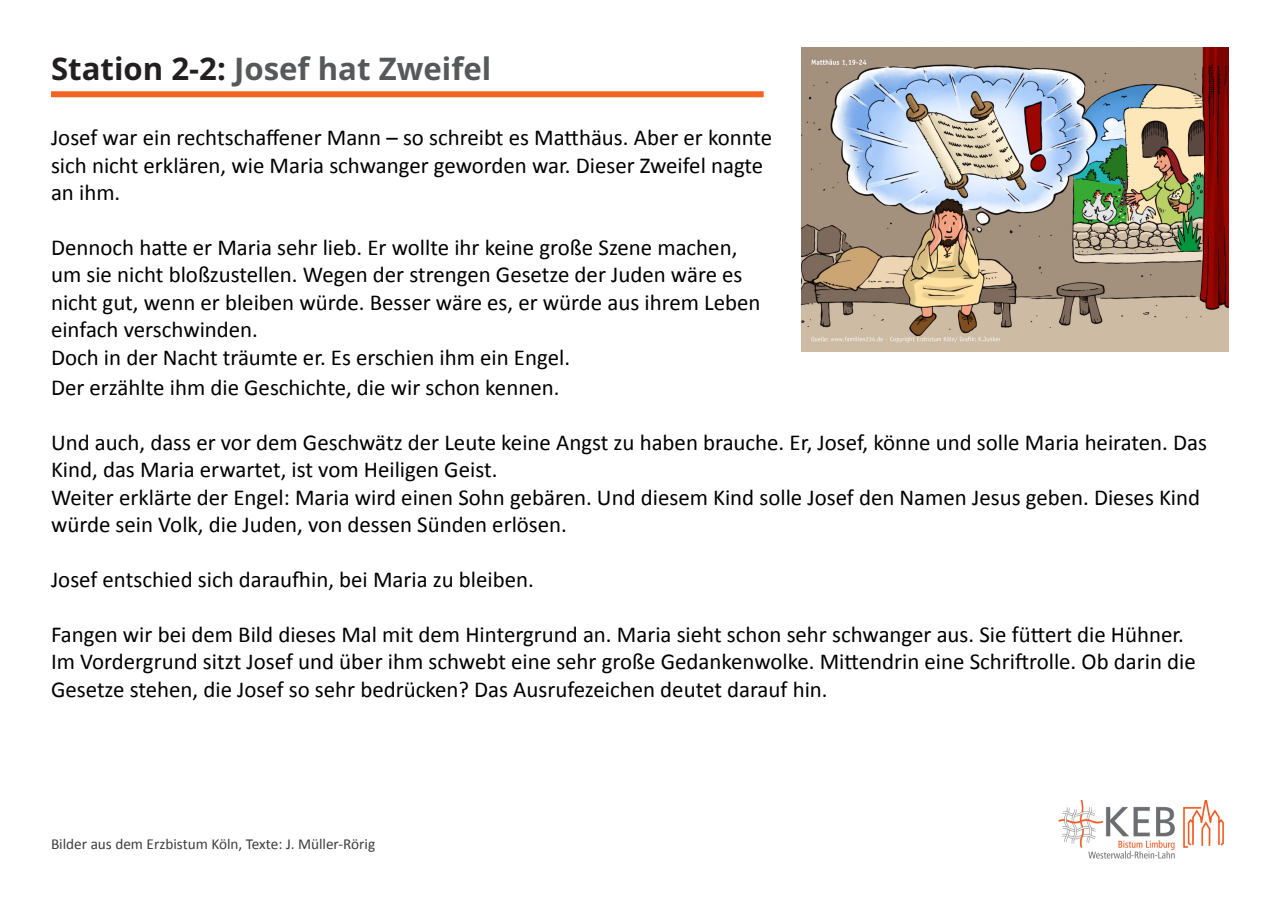
<style>
.page{position:relative;width:1280px;height:910px;background:#fff}
.page>*{position:absolute;margin:0;border:0;box-sizing:border-box;transform-origin:0 0}
.t1{font:700 31.2px "Noto Sans";color:#57585a}
.t2{font:22.8px/27.5px "Calibri";color:#000}
.t3{font:15.3px "Calibri";color:#3e3e3f}
.s1{color:#231f20}
</style>
<div class="page">
<img style="left:1058px;top:800px;width:166px;height:59px">
<img style="left:801px;top:47px;width:428px;height:304px">
<div style="left:51px;top:91px;width:713px;height:6px;background:#f36421"></div>
<h1 class="t1" style="left:51px;top:47px;width:442px"><span class="s1">Station 2-2:</span> Josef hat Zweifel</h1>
<p class="t2" style="left:51px;top:123px;width:723px">Josef war ein rechtschaffener Mann – so schreibt es Matthäus. Aber er konnte sich nicht erklären, wie Maria schwanger geworden war. Dieser Zweifel nagte an ihm.</p>
<p class="t2" style="left:51px;top:233px;width:711px">Dennoch hatte er Maria sehr lieb. Er wollte ihr keine große Szene machen, um sie nicht bloßzustellen. Wegen der strengen Gesetze der Juden wäre es nicht gut, wenn er bleiben würde. Besser wäre es, er würde aus ihrem Leben einfach verschwinden.<br>Doch in der Nacht träumte er. Es erschien ihm ein Engel.</p>
<p class="t2" style="left:51px;top:373px;width:510px">Der erzählte ihm die Geschichte, die wir schon kennen.</p>
<p class="t2" style="left:51px;top:428px;width:1157px">Und auch, dass er vor dem Geschwätz der Leute keine Angst zu haben brauche. Er, Josef, könne und solle Maria heiraten. Das Kind, das Maria erwartet, ist vom Heiligen Geist.<br>Weiter erklärte der Engel: Maria wird einen Sohn gebären. Und diesem Kind solle Josef den Namen Jesus geben. Dieses Kind würde sein Volk, die Juden, von dessen Sünden erlösen.</p>
<p class="t2" style="left:51px;top:565px;width:484px">Josef entschied sich daraufhin, bei Maria zu bleiben.</p>
<p class="t2" style="left:51px;top:620px;width:1146px">Fangen wir bei dem Bild dieses Mal mit dem Hintergrund an. Maria sieht schon sehr schwanger aus. Sie füttert die Hühner.<br>Im Vordergrund sitzt Josef und über ihm schwebt eine sehr große Gedankenwolke. Mittendrin eine Schriftrolle. Ob darin die<br>Gesetze stehen, die Josef so sehr bedrücken? Das Ausrufezeichen deutet darauf hin.</p>
<p class="t3" style="left:51px;top:833px;width:326px">Bilder aus dem Erzbistum Köln, Texte: J. Müller-Rörig</p>
</div>
